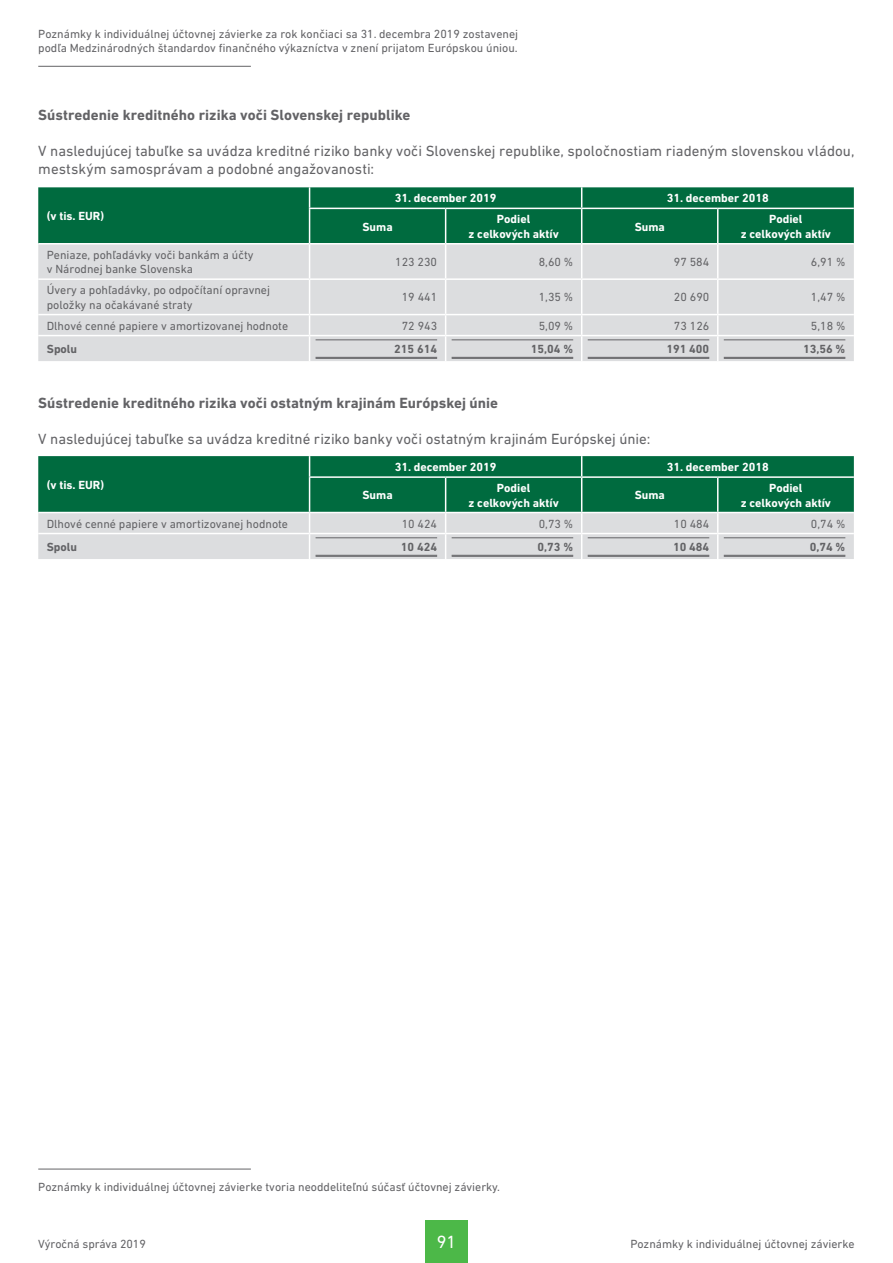
<style>
.page{position:relative;width:893px;height:1263px;background:#fff}
.page>*{position:absolute;margin:0;border:0;box-sizing:border-box;transform-origin:0 0}
.t1{font:18px "DIN Next W1 G";color:#fff}
.t2{font:15px/18px "DIN Next W1 G";color:#636366}
.t3{font:700 15px "DIN Next W1 G";letter-spacing:.005em;color:#636366}
.t4{font:12px/14.4px "DIN Next W1 G";color:#636366}
.t5{font:700 12px/14.4px "DIN Next W1 G";color:#fff;text-align:center}
.t6{font:700 12px "DIN Next W1 G";color:#636366}
</style>
<div class="page">
<div style="left:425px;top:1220px;width:43px;height:43px;background:#4cb848"></div>
<div style="left:38px;top:187px;width:816px;height:56px;background:#006b3f"></div>
<div style="left:38px;top:244px;width:816px;height:117px;background:#dcdddf"></div>
<svg style="left:309px;top:187px;width:1px;height:21px"></svg>
<svg style="left:581px;top:187px;width:1px;height:21px"></svg>
<hr style="left:309px;top:209px;width:1px;height:34px;background:#fff">
<hr style="left:445px;top:209px;width:1px;height:34px;background:#fff">
<hr style="left:581px;top:209px;width:1px;height:34px;background:#fff">
<hr style="left:717px;top:209px;width:1px;height:34px;background:#fff">
<hr style="left:309px;top:244px;width:1px;height:34px;background:#fff">
<hr style="left:445px;top:244px;width:1px;height:34px;background:#fff">
<hr style="left:581px;top:244px;width:1px;height:34px;background:#fff">
<hr style="left:309px;top:280px;width:1px;height:34px;background:#fff">
<hr style="left:445px;top:280px;width:1px;height:34px;background:#fff">
<hr style="left:581px;top:280px;width:1px;height:34px;background:#fff">
<svg style="left:309px;top:315px;width:1px;height:46px"></svg>
<svg style="left:445px;top:315px;width:1px;height:46px"></svg>
<svg style="left:581px;top:315px;width:1px;height:46px"></svg>
<hr style="left:717px;top:244px;width:1px;height:34px;background:#fff">
<hr style="left:717px;top:280px;width:1px;height:34px;background:#fff">
<svg style="left:717px;top:315px;width:1px;height:46px"></svg>
<hr style="left:309px;top:208px;width:137px;height:1px;background:#fff">
<hr style="left:446px;top:208px;width:136px;height:1px;background:#fff">
<hr style="left:582px;top:208px;width:136px;height:1px;background:#fff">
<hr style="left:718px;top:208px;width:136px;height:1px;background:#fff">
<hr style="left:38px;top:278px;width:272px;height:2px;background:#fff">
<hr style="left:310px;top:278px;width:136px;height:2px;background:#fff">
<hr style="left:446px;top:278px;width:136px;height:2px;background:#fff">
<hr style="left:582px;top:278px;width:136px;height:2px;background:#fff">
<hr style="left:718px;top:278px;width:136px;height:2px;background:#fff">
<hr style="left:38px;top:314px;width:272px;height:1px;background:#fff">
<hr style="left:310px;top:314px;width:136px;height:1px;background:#fff">
<hr style="left:446px;top:314px;width:136px;height:1px;background:#fff">
<hr style="left:582px;top:314px;width:136px;height:1px;background:#fff">
<hr style="left:718px;top:314px;width:136px;height:1px;background:#fff">
<hr style="left:38px;top:335px;width:272px;height:1px;background:#fff">
<hr style="left:310px;top:335px;width:136px;height:1px;background:#fff">
<hr style="left:446px;top:335px;width:136px;height:1px;background:#fff">
<hr style="left:582px;top:335px;width:136px;height:1px;background:#fff">
<hr style="left:718px;top:335px;width:136px;height:1px;background:#fff">
<hr style="left:316px;top:340px;width:121px;height:1px;background:#636366">
<hr style="left:316px;top:357px;width:121px;height:1px;background:#636366">
<hr style="left:316px;top:358px;width:121px;height:1px;background:#636366">
<hr style="left:452px;top:340px;width:121px;height:1px;background:#636366">
<hr style="left:452px;top:357px;width:121px;height:1px;background:#636366">
<hr style="left:452px;top:358px;width:121px;height:1px;background:#636366">
<hr style="left:588px;top:340px;width:121px;height:1px;background:#636366">
<hr style="left:588px;top:357px;width:121px;height:1px;background:#636366">
<hr style="left:588px;top:358px;width:121px;height:1px;background:#636366">
<hr style="left:724px;top:340px;width:121px;height:1px;background:#636366">
<hr style="left:724px;top:357px;width:121px;height:1px;background:#636366">
<hr style="left:724px;top:358px;width:121px;height:1px;background:#636366">
<div style="left:38px;top:456px;width:816px;height:56px;background:#006b3f"></div>
<svg style="left:309px;top:456px;width:1px;height:20px"></svg>
<svg style="left:581px;top:456px;width:1px;height:20px"></svg>
<hr style="left:309px;top:478px;width:1px;height:34px;background:#fff">
<hr style="left:445px;top:478px;width:1px;height:34px;background:#fff">
<hr style="left:581px;top:478px;width:1px;height:34px;background:#fff">
<hr style="left:717px;top:478px;width:1px;height:34px;background:#fff">
<svg style="left:38px;top:513px;width:816px;height:46px"></svg>
<hr style="left:309px;top:476px;width:137px;height:2px;background:#fff">
<hr style="left:446px;top:476px;width:136px;height:2px;background:#fff">
<hr style="left:582px;top:476px;width:136px;height:2px;background:#fff">
<hr style="left:718px;top:476px;width:136px;height:2px;background:#fff">
<hr style="left:38px;top:533px;width:272px;height:1px;background:#fff">
<hr style="left:310px;top:533px;width:136px;height:1px;background:#fff">
<hr style="left:446px;top:533px;width:136px;height:1px;background:#fff">
<hr style="left:582px;top:533px;width:136px;height:1px;background:#fff">
<hr style="left:718px;top:533px;width:136px;height:1px;background:#fff">
<hr style="left:316px;top:537px;width:121px;height:1px;background:#636366">
<hr style="left:316px;top:555px;width:121px;height:1px;background:#636366">
<hr style="left:316px;top:556px;width:121px;height:1px;background:#636366">
<hr style="left:452px;top:537px;width:121px;height:1px;background:#636366">
<hr style="left:452px;top:555px;width:121px;height:1px;background:#636366">
<hr style="left:452px;top:556px;width:121px;height:1px;background:#636366">
<hr style="left:588px;top:537px;width:121px;height:1px;background:#636366">
<hr style="left:588px;top:555px;width:121px;height:1px;background:#636366">
<hr style="left:588px;top:556px;width:121px;height:1px;background:#636366">
<hr style="left:724px;top:537px;width:121px;height:1px;background:#636366">
<hr style="left:724px;top:555px;width:121px;height:1px;background:#636366">
<hr style="left:724px;top:556px;width:121px;height:1px;background:#636366">
<hr style="left:38px;top:1169px;width:213px;height:1px;background:#636366">
<hr style="left:38px;top:66px;width:213px;height:1px;background:#636366">
<p class="t4" style="left:38px;top:27px;width:481px">Poznámky k individuálnej účtovnej závierke za rok končiaci sa 31. decembra 2019 zostavenej podľa Medzinárodných štandardov finančného výkazníctva v znení prijatom Európskou úniou.</p>
<p class="t3" style="left:38px;top:106px;width:374px">Sústredenie kreditného rizika voči Slovenskej republike</p>
<p class="t2" style="left:38px;top:142px;width:818px">V nasledujúcej tabuľke sa uvádza kreditné riziko banky voči Slovenskej republike, spoločnostiam riadeným slovenskou vládou, mestským samosprávam a podobné angažovanosti:</p>
<p class="t5" style="left:47px;top:209px;width:59px">(v tis. EUR)</p>
<p class="t5" style="left:395px;top:191px;width:103px">31. december 2019</p>
<p class="t5" style="left:667px;top:191px;width:103px">31. december 2018</p>
<p class="t5" style="left:362px;top:219px;width:32px">Suma</p>
<p class="t5" style="left:468px;top:212px;width:92px">Podiel<br>z celkových aktív</p>
<p class="t5" style="left:635px;top:219px;width:32px">Suma</p>
<p class="t5" style="left:741px;top:212px;width:92px">Podiel<br>z celkových aktív</p>
<p class="t4" style="left:47px;top:247px;width:208px">Peniaze, pohľadávky voči bankám a účty v Národnej banke Slovenska</p>
<p class="t4" style="left:395px;top:255px;width:43px">123 230</p>
<p class="t4" style="left:539px;top:255px;width:36px">8,60 %</p>
<p class="t4" style="left:674px;top:255px;width:37px">97 584</p>
<p class="t4" style="left:811px;top:255px;width:36px">6,91 %</p>
<p class="t4" style="left:47px;top:283px;width:225px">Úvery a pohľadávky, po odpočítaní opravnej položky na očakávané straty</p>
<p class="t4" style="left:402px;top:290px;width:37px">19 441</p>
<p class="t4" style="left:539px;top:290px;width:36px">1,35 %</p>
<p class="t4" style="left:674px;top:290px;width:37px">20 690</p>
<p class="t4" style="left:811px;top:290px;width:36px">1,47 %</p>
<p class="t4" style="left:47px;top:318px;width:243px">Dlhové cenné papiere v amortizovanej hodnote</p>
<p class="t4" style="left:402px;top:318px;width:37px">72 943</p>
<p class="t4" style="left:539px;top:318px;width:36px">5,09 %</p>
<p class="t4" style="left:674px;top:318px;width:37px">73 126</p>
<p class="t4" style="left:811px;top:318px;width:36px">5,18 %</p>
<p class="t6" style="left:47px;top:342px;width:32px">Spolu</p>
<p class="t6" style="left:394px;top:342px;width:44px">215 614</p>
<p class="t6" style="left:531px;top:342px;width:44px">15,04 %</p>
<p class="t6" style="left:666px;top:342px;width:44px">191 400</p>
<p class="t6" style="left:803px;top:342px;width:44px">13,56 %</p>
<p class="t3" style="left:38px;top:394px;width:461px">Sústredenie kreditného rizika voči ostatným krajinám Európskej únie</p>
<p class="t2" style="left:38px;top:430px;width:614px">V nasledujúcej tabuľke sa uvádza kreditné riziko banky voči ostatným krajinám Európskej únie:</p>
<p class="t5" style="left:47px;top:477px;width:59px">(v tis. EUR)</p>
<p class="t5" style="left:395px;top:460px;width:103px">31. december 2019</p>
<p class="t5" style="left:667px;top:460px;width:103px">31. december 2018</p>
<p class="t5" style="left:362px;top:488px;width:32px">Suma</p>
<p class="t5" style="left:468px;top:481px;width:92px">Podiel<br>z celkových aktív</p>
<p class="t5" style="left:635px;top:488px;width:32px">Suma</p>
<p class="t5" style="left:741px;top:481px;width:92px">Podiel<br>z celkových aktív</p>
<p class="t4" style="left:47px;top:516px;width:243px">Dlhové cenné papiere v amortizovanej hodnote</p>
<p class="t4" style="left:402px;top:516px;width:37px">10 424</p>
<p class="t4" style="left:539px;top:516px;width:36px">0,73 %</p>
<p class="t4" style="left:674px;top:516px;width:37px">10 484</p>
<p class="t4" style="left:811px;top:516px;width:36px">0,74 %</p>
<p class="t6" style="left:47px;top:540px;width:32px">Spolu</p>
<p class="t6" style="left:401px;top:540px;width:38px">10 424</p>
<p class="t6" style="left:538px;top:540px;width:37px">0,73 %</p>
<p class="t6" style="left:673px;top:540px;width:38px">10 484</p>
<p class="t6" style="left:810px;top:540px;width:37px">0,74 %</p>
<p class="t4" style="left:38px;top:1179px;width:463px">Poznámky k individuálnej účtovnej závierke tvoria neoddeliteľnú súčasť účtovnej závierky.</p>
<h1 class="t1" style="left:437px;top:1232px;width:21px">91</h1>
<p class="t4" style="left:38px;top:1237px;width:109px">Výročná správa 2019</p>
<p class="t4" style="left:630px;top:1237px;width:226px">Poznámky k individuálnej účtovnej závierke</p>
</div>
